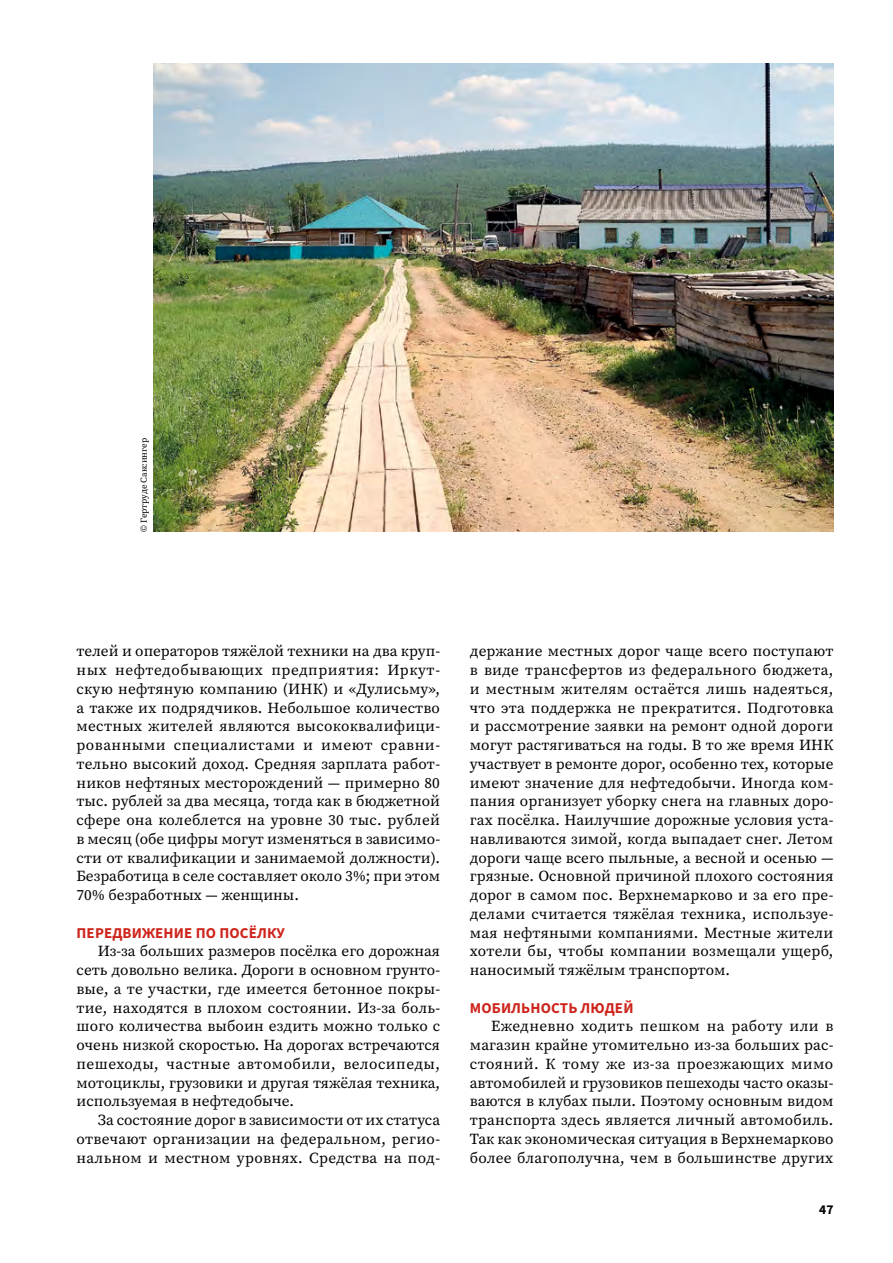
<style>
.page{position:relative;width:893px;height:1263px;background:#fff}
.page>*{position:absolute;margin:0;border:0;box-sizing:border-box;transform-origin:0 0}
.t1{font:15.3px/18.8px "Source Serif Pro";color:#000;text-align:justify}
.t2{font:700 15px "Source Sans Pro";letter-spacing:.01em;color:#ce241c}
.t3{font:700 13.5px "Source Sans Pro";color:#000}
.t4{font:9px "Source Serif Pro";color:#000}
</style>
<div class="page">
<img style="left:153px;top:64px;width:680px;height:467px">
<p class="t4" style="left:138px;top:531px;width:95px;rotate:-90deg">© Гертруде Саксингер</p>
<p class="t1" style="left:77px;top:642px;width:365px">телей и операторов тяжёлой техники на два круп&shy;ных нефтедобывающих предприятия: Иркут&shy;скую нефтяную компанию (ИНК) и «Дулисьму», а также их подрядчиков. Небольшое количество местных жителей являются высококвалифици&shy;рованными специалистами и имеют сравни&shy;тельно высокий доход. Средняя зарплата работ&shy;ников нефтяных месторождений — примерно 80 тыс. рублей за два месяца, тогда как в бюджетной сфере она колеблется на уровне 30 тыс. рублей в месяц (обе цифры могут изменяться в зависимо&shy;сти от квалификации и занимаемой должности).<br>Безработица в селе составляет около 3%; при этом 70% безработных — женщины.</p>
<p class="t2" style="left:77px;top:922px;width:210px">ПЕРЕДВИЖЕНИЕ ПО ПОСЁЛКУ</p>
<p class="t1" style="left:77px;top:942px;width:365px;text-indent:21px">Из-за больших размеров посёлка его дорожная сеть довольно велика. Дороги в основном грунто&shy;вые, а те участки, где имеется бетонное покры&shy;тие, находятся в плохом состоянии. Из-за боль&shy;шого количества выбоин ездить можно только с очень низкой скоростью. На дорогах встречаются пешеходы, частные автомобили, велосипеды, мотоциклы, грузовики и другая тяжёлая техника, используемая в нефтедобыче.</p>
<p class="t1" style="left:77px;top:1110px;width:365px;text-indent:21px">За состояние дорог в зависимости от их статуса отвечают организации на федеральном, регио&shy;нальном и местном уровнях. Средства на под-</p>
<p class="t1" style="left:470px;top:642px;width:365px">держание местных дорог чаще всего поступают в виде трансфертов из федерального бюджета, и местным жителям остаётся лишь надеяться, что эта поддержка не прекратится. Подготовка и рассмотрение заявки на ремонт одной дороги могут растягиваться на годы. В то же время ИНК участвует в ремонте дорог, особенно тех, которые имеют значение для нефтедобычи. Иногда ком&shy;пания организует уборку снега на главных доро&shy;гах посёлка. Наилучшие дорожные условия уста&shy;навливаются зимой, когда выпадает снег. Летом дороги чаще всего пыльные, а весной и осенью — грязные. Основной причиной плохого состояния дорог в самом пос. Верхнемарково и за его пре&shy;делами считается тяжёлая техника, используе&shy;мая нефтяными компаниями. Местные жители хотели бы, чтобы компании возмещали ущерб, наносимый тяжёлым транспортом.</p>
<p class="t2" style="left:470px;top:997px;width:165px">МОБИЛЬНОСТЬ ЛЮДЕЙ</p>
<p class="t1" style="left:470px;top:1017px;width:365px;text-indent:21px">Ежедневно ходить пешком на работу или в магазин крайне утомительно из-за больших рас&shy;стояний. К тому же из-за проезжающих мимо автомобилей и грузовиков пешеходы часто оказы&shy;ваются в клубах пыли. Поэтому основным видом транспорта здесь является личный автомобиль.<br>Так как экономическая ситуация в Верхнемарково более благополучна, чем в большинстве других</p>
<p class="t3" style="left:819px;top:1200px;width:16px">47</p>
</div>
